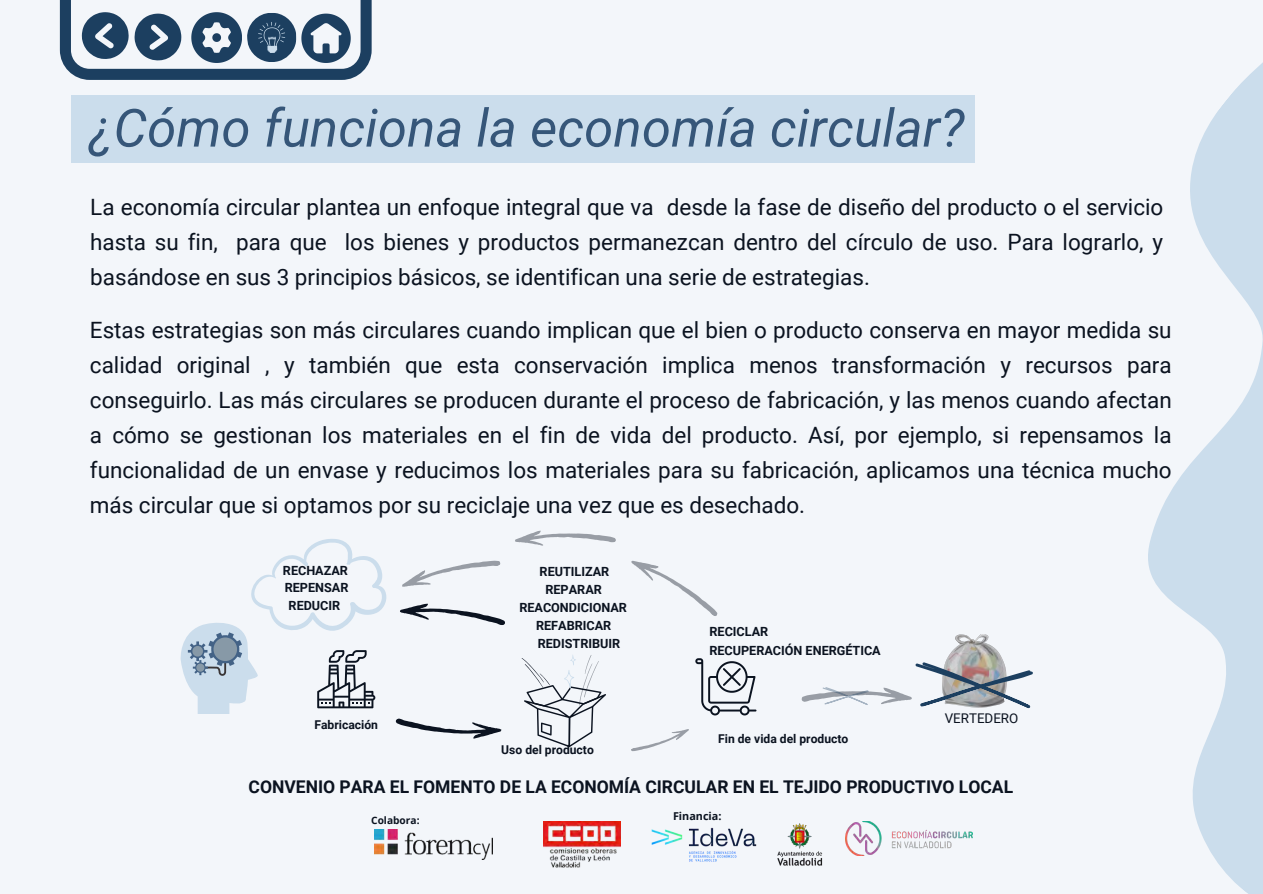
<style>
.page{position:relative;width:1263px;height:894px;background:#fff}
.page>*{position:absolute;margin:0;border:0;box-sizing:border-box;transform-origin:0 0}
.t1{font:italic 52.65px "Roboto";color:#365679}
.t2{font:22.5px/34.8px "Roboto";color:#0b1320;text-align:justify}
.t3{font:700 17.55px "Roboto";color:#0b1320}
.t4{font:13.35px "Roboto";color:#0b1320}
.t5{font:700 12.6px "Roboto";color:#0b1320}
.t6{font:700 12.15px "Roboto";color:#0b1320}
.t7{font:700 10.8px "Open Sans";color:#0b1320}
.t8{font:700 10.2px "Open Sans";color:#0b1320}
</style>
<div class="page">
<div style="left:0;top:0;width:1263px;height:893px;background:#f3f6fa"></div>
<svg style="left:855px;top:62px;width:408px;height:831px"></svg>
<svg style="left:695px;top:658px;width:61px;height:57px"></svg>
<svg style="left:396px;top:718px;width:105px;height:20px"></svg>
<svg style="left:400px;top:603px;width:105px;height:22px"></svg>
<svg style="left:631px;top:729px;width:58px;height:23px"></svg>
<svg style="left:631px;top:560px;width:87px;height:56px"></svg>
<svg style="left:515px;top:530px;width:101px;height:16px"></svg>
<svg style="left:521px;top:655px;width:85px;height:91px"></svg>
<svg style="left:402px;top:560px;width:99px;height:27px"></svg>
<img style="left:942px;top:634px;width:64px;height:28px">
<svg style="left:180px;top:539px;width:207px;height:174px"></svg>
<img style="left:846px;top:820px;width:127px;height:35px">
<img style="left:543px;top:821px;width:78px;height:46px">
<img style="left:375px;top:829px;width:118px;height:29px">
<div style="left:71px;top:95px;width:903px;height:68px;background:#cbddec"></div>
<svg style="left:801px;top:662px;width:232px;height:48px"></svg>
<img style="left:651px;top:823px;width:172px;height:43px">
<svg style="left:60px;top:0;width:312px;height:80px"></svg>
<p class="t1" style="left:89px;top:98px;width:877px">¿Cómo funciona la economía circular?</p>
<p class="t2" style="left:90px;top:190px;width:1075px">La economía circular plantea un enfoque integral que va desde la fase de diseño del producto o el servicio hasta su fin, para que los bienes y productos permanezcan dentro del círculo de uso. Para lograrlo, y basándose en sus 3 principios básicos, se identifican una serie de estrategias.</p>
<p class="t2" style="left:90px;top:313px;width:1083px">Estas estrategias son más circulares cuando implican que el bien o producto conserva en mayor medida su calidad original , y también que esta conservación implica menos transformación y recursos para conseguirlo. Las más circulares se producen durante el proceso de fabricación, y las menos cuando afectan a cómo se gestionan los materiales en el fin de vida del producto. Así, por ejemplo, si repensamos la funcionalidad de un envase y reducimos los materiales para su fabricación, aplicamos una técnica mucho más circular que si optamos por su reciclaje una vez que es desechado.</p>
<p class="t5" style="left:283px;top:563px;width:67px">RECHAZAR</p>
<p class="t5" style="left:285px;top:580px;width:65px">REPENSAR</p>
<p class="t5" style="left:289px;top:597px;width:53px">REDUCIR</p>
<p class="t6" style="left:314px;top:717px;width:65px">Fabricación</p>
<p class="t5" style="left:540px;top:563px;width:71px">REUTILIZAR</p>
<p class="t5" style="left:519px;top:600px;width:109px">REACONDICIONAR</p>
<p class="t5" style="left:545px;top:582px;width:58px">REPARAR</p>
<p class="t5" style="left:536px;top:618px;width:77px">REFABRICAR</p>
<p class="t5" style="left:538px;top:636px;width:84px">REDISTRIBUIR</p>
<p class="t5" style="left:709px;top:624px;width:60px">RECICLAR</p>
<p class="t5" style="left:709px;top:642px;width:173px">RECUPERACIÓN ENERGÉTICA</p>
<p class="t4" style="left:945px;top:710px;width:75px">VERTEDERO</p>
<p class="t6" style="left:718px;top:731px;width:132px">Fin de vida del producto</p>
<p class="t3" style="left:249px;top:776px;width:766px">CONVENIO PARA EL FOMENTO DE LA ECONOMÍA CIRCULAR EN EL TEJIDO PRODUCTIVO LOCAL</p>
<p class="t8" style="left:371px;top:813px;width:50px">Colabora:</p>
<p class="t6" style="left:501px;top:742px;width:94px">Uso del producto</p>
<p class="t7" style="left:673px;top:808px;width:50px">Financia:</p>
</div>
